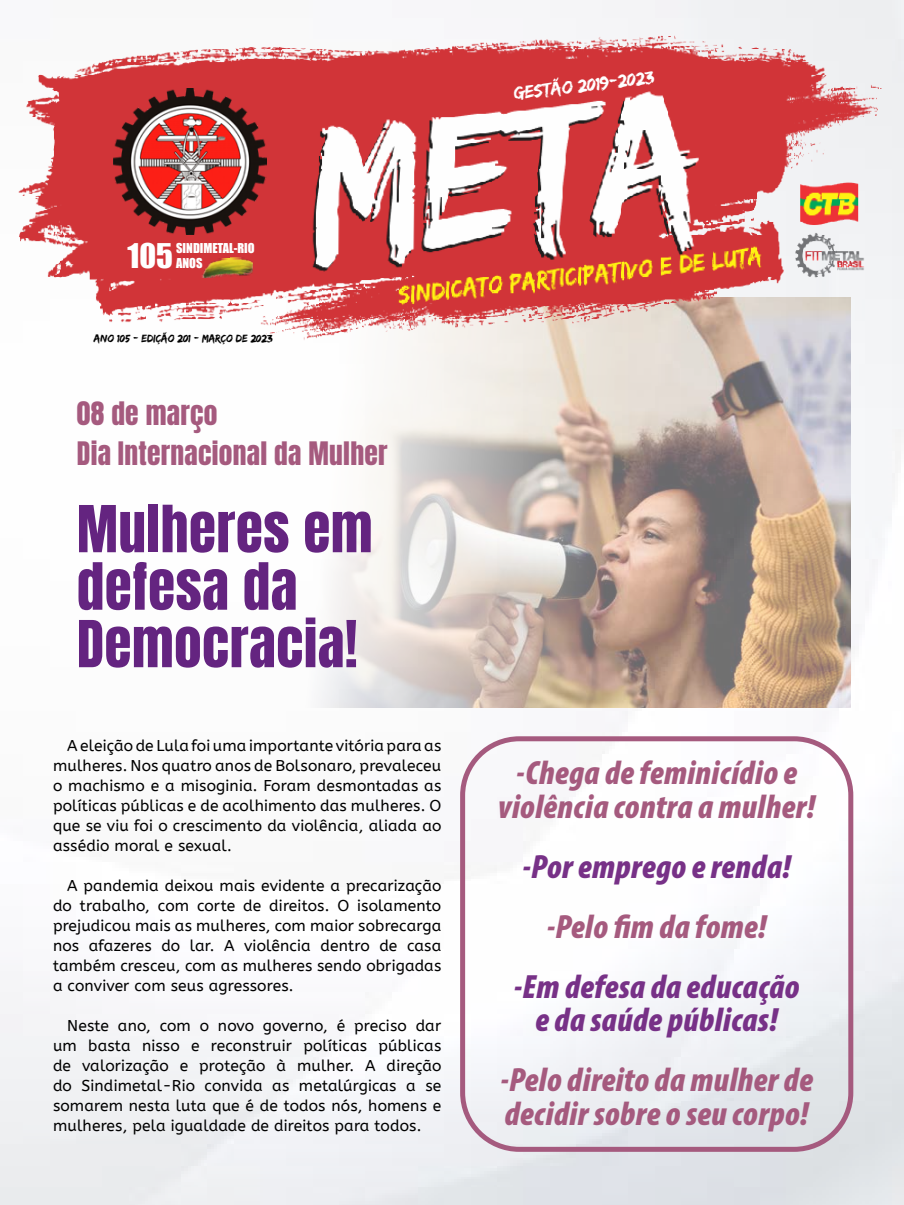
<style>
.page{position:relative;width:904px;height:1205px;background:#fff}
.page>*{position:absolute;margin:0;border:0;box-sizing:border-box;transform-origin:0 0}
.t1{font:55px/57.5px "Anton";letter-spacing:.01em;color:#642480}
.t2{font:italic 900 condensed 33.75px/33.8px "Myriad Pro";letter-spacing:.01em;color:#a55a7e;text-align:center}
.t3{font:italic 900 condensed 33.75px/33.8px "Myriad Pro";letter-spacing:.01em;color:#773187;text-align:center}
.t4{font:31.25px "Impact";color:#fff}
.t5{font:27.5px/40px "Anton";letter-spacing:.01em;color:#a55a7e}
.t6{font:18.75px "Edo SZ";color:#fff}
.t7{font:15.62px/20px "A Bee Zee";letter-spacing:.01em;color:#000;text-align:justify}
.t8{font:12.5px "Impact";color:#fff}
.t9{font:11.25px "Edo SZ";letter-spacing:-.01em;color:#000}
</style>
<div class="page">
<img style="left:0;top:0;width:904px;height:1205px">
<img style="left:19px;top:35px;width:862px;height:307px">
<div style="left:90px;top:78px;width:220px;height:201px;background:#d13438"></div>
<img style="left:113px;top:88px;width:154px;height:146px">
<img style="left:201px;top:257px;width:52px;height:21px">
<div style="left:515px;top:54px;width:144px;height:48px;background:#d13438"></div>
<div style="left:460px;top:736px;width:393px;height:416px;border:5px solid #a55a7e;border-radius:57px"></div>
<h3 class="t4" style="left:127px;top:231px;width:47px">105</h3>
<p class="t8" style="left:176px;top:238px;width:80px">SINDIMETAL-RIO</p>
<p class="t8" style="left:176px;top:253px;width:28px">ANOS</p>
<p class="t9" style="left:94px;top:332px;width:180px">Ano 105 - Edição 201 - março de 2023</p>
<h3 class="t5" style="left:77px;top:395px;width:312px">08 de março<br>Dia Internacional da Mulher</h3>
<h1 class="t1" style="left:77px;top:504px;width:297px">Mulheres em defesa da<br>Democracia!</h1>
<p class="t7" style="left:53px;top:735px;width:390px;text-indent:14px">A eleição de Lula foi uma importante vitória para as mulheres. Nos quatro anos de Bolsonaro, prevaleceu o machismo e a misoginia. Foram desmontadas as políticas públicas e de acolhimento das mulheres. O que se viu foi o crescimento da violência, aliada ao assédio moral e sexual.</p>
<p class="t7" style="left:53px;top:875px;width:390px;text-indent:14px">A pandemia deixou mais evidente a precarização do trabalho, com corte de direitos. O isolamento prejudicou mais as mulheres, com maior sobrecarga nos afazeres do lar. A violência dentro de casa também cresceu, com as mulheres sendo obrigadas a conviver com seus agressores.</p>
<p class="t7" style="left:53px;top:1015px;width:390px;text-indent:14px">Neste ano, com o novo governo, é preciso dar um basta nisso e reconstruir políticas públicas de valorização e proteção à mulher. A direção do Sindimetal-Rio convida as metalúrgicas a se somarem nesta luta que é de todos nós, homens e mulheres, pela igualdade de direitos para todos.</p>
<p class="t6" style="left:512px;top:83px;width:143px;rotate:-7deg">gestão 2019-2023</p>
<h2 class="t2" style="left:498px;top:755px;width:318px">-Chega de feminicídio e violência contra a mulher!</h2>
<h2 class="t3" style="left:522px;top:848px;width:270px">-Por emprego e renda!</h2>
<h2 class="t2" style="left:547px;top:908px;width:221px">-Pelo fim da fome!</h2>
<h2 class="t3" style="left:514px;top:968px;width:287px">-Em defesa da educação e da saúde públicas!</h2>
<h2 class="t2" style="left:500px;top:1062px;width:314px;text-align:left">-Pelo direito da mulher de decidir sobre o seu corpo!</h2>
</div>
